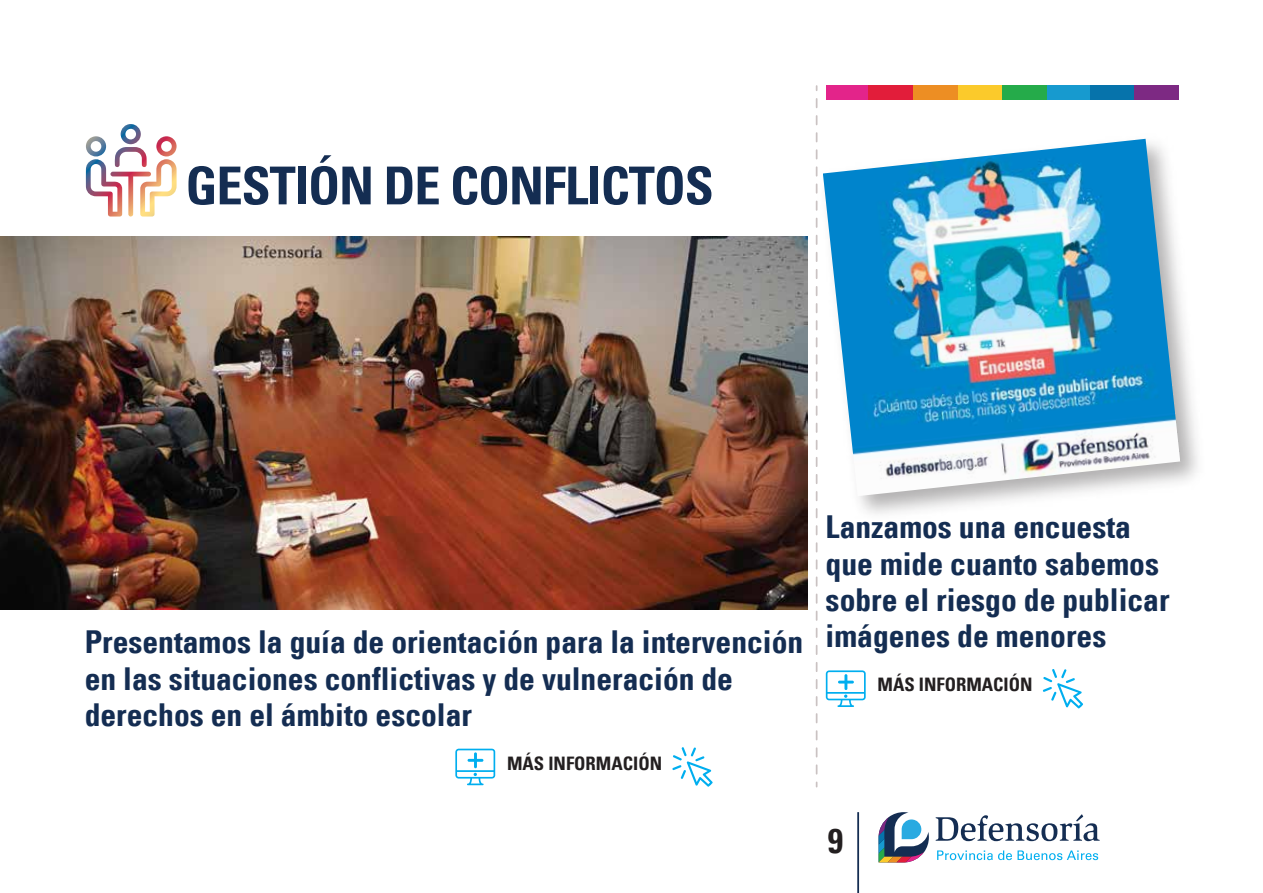
<style>
.page{position:relative;width:1263px;height:893px;background:#fff}
.page>*{position:absolute;margin:0;border:0;box-sizing:border-box;transform-origin:0 0}
.t1{font:700 condensed 52.35px "Univers LT";letter-spacing:-.02em;color:#142d52}
.t2{font:700 condensed 34.65px "Univers LT";color:#231f20}
.t3{font:700 condensed 31.65px/36.5px "Univers LT";color:#142d52}
.t4{font:700 condensed 31.5px/36.3px "Univers LT";color:#142d52}
.t5{font:700 condensed 18.6px "Univers LT";color:#231f20}
</style>
<div class="page">
<svg style="left:878px;top:812px;width:51px;height:50px"></svg>
<svg style="left:936px;top:814px;width:164px;height:27px"></svg>
<svg style="left:937px;top:850px;width:161px;height:10px"></svg>
<hr style="left:857px;top:812px;width:2px;height:81px;background:#142d52">
<div style="left:1046px;top:85px;width:44px;height:14px;background:#179acf"></div>
<div style="left:1090px;top:85px;width:44px;height:14px;background:#0673ab"></div>
<div style="left:1134px;top:85px;width:45px;height:14px;background:#7d2983"></div>
<div style="left:1002px;top:85px;width:44px;height:14px;background:#25ab4a"></div>
<div style="left:826px;top:85px;width:43px;height:14px;background:#e3248a"></div>
<div style="left:957px;top:85px;width:45px;height:14px;background:#fbca2b"></div>
<div style="left:913px;top:85px;width:44px;height:14px;background:#ed8e23"></div>
<div style="left:869px;top:85px;width:44px;height:14px;background:#e21d3a"></div>
<svg style="left:455px;top:749px;width:40px;height:36px"></svg>
<hr style="left:474px;top:752px;width:3px;height:16px;background:#00aeef">
<hr style="left:468px;top:759px;width:15px;height:3px;background:#00aeef">
<svg style="left:672px;top:747px;width:41px;height:40px"></svg>
<svg style="left:826px;top:670px;width:40px;height:37px"></svg>
<svg style="left:1043px;top:669px;width:40px;height:39px"></svg>
<svg style="left:86px;top:124px;width:91px;height:93px"></svg>
<svg style="left:816px;top:99px;width:1px;height:688px"></svg>
<img style="left:0;top:237px;width:808px;height:372px">
<img style="left:823px;top:139px;width:357px;height:357px">
<h1 class="t1" style="left:186px;top:154px;width:530px">GESTIÓN DE CONFLICTOS</h1>
<p class="t4" style="left:85px;top:624px;width:720px">Presentamos la guía de orientación para la intervención en las situaciones conflictivas y de vulneración de derechos en el ámbito escolar</p>
<p class="t5" style="left:507px;top:751px;width:157px">MÁS INFORMACIÓN</p>
<p class="t3" style="left:826px;top:509px;width:345px">Lanzamos una encuesta que mide cuanto sabemos sobre el riesgo de publicar imágenes de menores</p>
<p class="t5" style="left:877px;top:673px;width:157px">MÁS INFORMACIÓN</p>
<p class="t2" style="left:828px;top:819px;width:17px">9</p>
</div>
